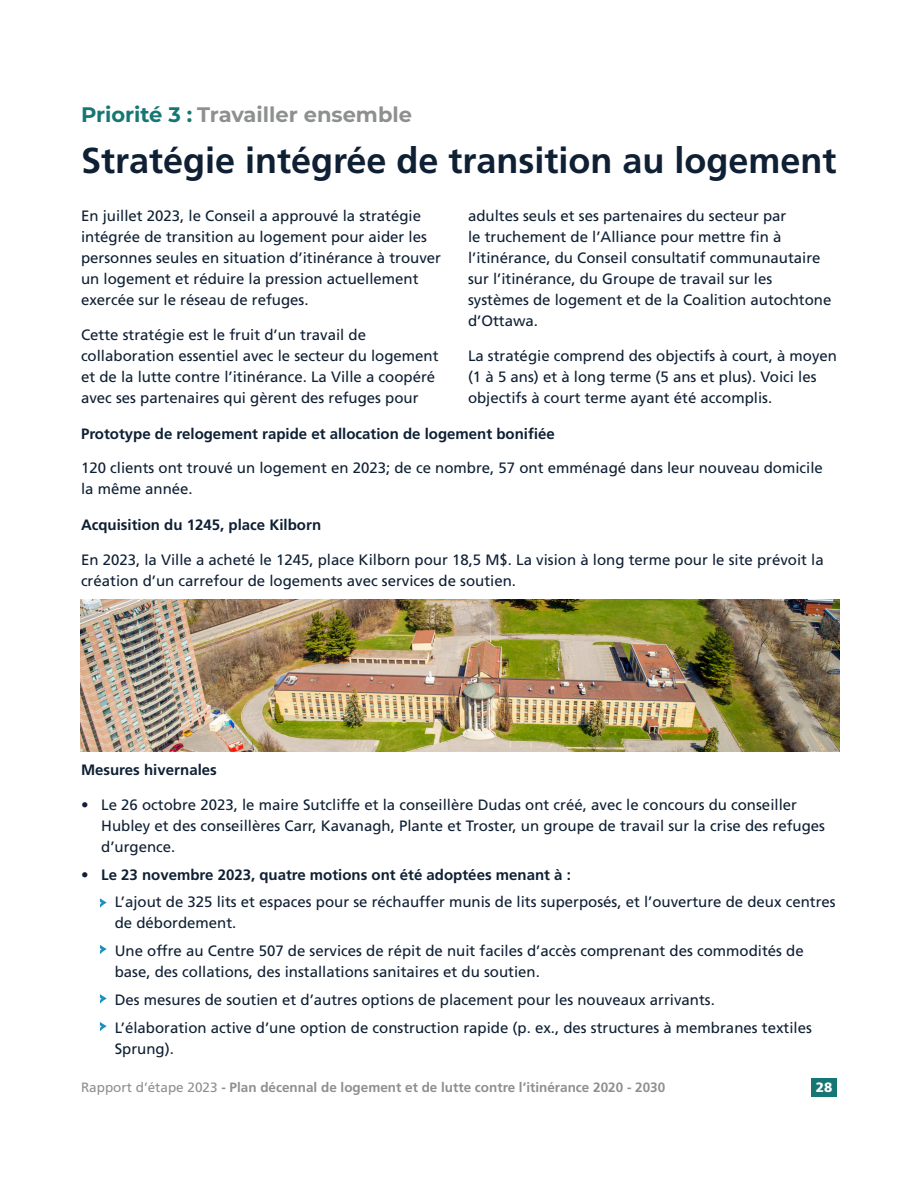
<style>
.page{position:relative;width:918px;height:1188px;background:#fff}
.page>*{position:absolute;margin:0;border:0;box-sizing:border-box;transform-origin:0 0}
.t1{font:700 36px "Frutiger LT Std";color:#0f2034}
.t2{font:700 21px "Montserrat";color:#8e8f8f}
.BODY{font:15px/21px "Frutiger LT Std";color:#0f2034}
.Bullet{font:15px/21px "Frutiger LT Std";color:#0f2034}
.t3{font:700 15px "Frutiger LT Std";color:#0f2034}
.t4{font:700 13.5px "Frutiger LT Std";color:#8e8f8f}
.t5{font:900 13.5px "Frutiger LT Std";color:#fff}
.s1{color:#167673}
.s2{font-weight:400}
</style>
<div class="page">
<div style="left:812px;top:1078px;width:25px;height:18px;background:#167673"></div>
<svg style="left:100px;top:899px;width:6px;height:8px"></svg>
<svg style="left:100px;top:945px;width:6px;height:9px"></svg>
<svg style="left:100px;top:994px;width:6px;height:9px"></svg>
<svg style="left:100px;top:1022px;width:6px;height:9px"></svg>
<img style="left:81px;top:599px;width:758px;height:152px">
<p class="t2" style="left:81px;top:100px;width:333px"><span class="s1">Priorité 3 :</span> Travailler ensemble</p>
<h1 class="t1" style="left:81px;top:140px;width:757px">Stratégie intégrée de transition au logement</h1>
<p class="BODY" style="left:81px;top:206px;width:362px">En juillet 2023, le Conseil a approuvé la stratégie intégrée de transition au logement pour aider les personnes seules en situation d’itinérance à trouver un logement et réduire la pression actuellement exercée sur le réseau de refuges.</p>
<p class="BODY" style="left:81px;top:324px;width:359px">Cette stratégie est le fruit d’un travail de collaboration essentiel avec le secteur du logement et de la lutte contre l’itinérance. La Ville a coopéré avec ses partenaires qui gèrent des refuges pour</p>
<p class="BODY" style="left:468px;top:206px;width:365px">adultes seuls et ses partenaires du secteur par<br>le truchement de l’Alliance pour mettre fin à l’itinérance, du Conseil consultatif communautaire sur l’itinérance, du Groupe de travail sur les systèmes de logement et de la Coalition autochtone d’Ottawa.</p>
<p class="BODY" style="left:468px;top:345px;width:371px">La stratégie comprend des objectifs à court, à moyen (1 à 5 ans) et à long terme (5 ans et plus). Voici les objectifs à court terme ayant été accomplis.</p>
<h3 class="t3" style="left:81px;top:425px;width:475px">Prototype de relogement rapide et allocation de logement bonifiée</h3>
<p class="BODY" style="left:81px;top:458px;width:743px">120 clients ont trouvé un logement en 2023; de ce nombre, 57 ont emménagé dans leur nouveau domicile la même année.</p>
<h3 class="t3" style="left:81px;top:516px;width:242px">Acquisition du 1245, place Kilborn</h3>
<p class="BODY" style="left:81px;top:549px;width:744px">En 2023, la Ville a acheté le 1245, place Kilborn pour 18,5 M$. La vision à long terme pour le site prévoit la création d’un carrefour de logements avec services de soutien.</p>
<h3 class="t3" style="left:81px;top:761px;width:137px">Mesures hivernales</h3>
<p class="BODY" style="left:101px;top:794px;width:725px;text-indent:-20px">• Le 26 octobre 2023, le maire Sutcliffe et la conseillère Dudas ont créé, avec le concours du conseiller<br>Hubley et des conseillères Carr, Kavanagh, Plante et Troster, un groupe de travail sur la crise des refuges d’urgence.</p>
<p class="t3" style="left:81px;top:866px;width:491px">• Le 23 novembre 2023, quatre motions ont été adoptées menant à :</p>
<p class="Bullet" style="left:115px;top:892px;width:723px">L’ajout de 325 lits et espaces pour se réchauffer munis de lits superposés, et l’ouverture de deux centres de débordement.</p>
<p class="Bullet" style="left:115px;top:941px;width:691px">Une offre au Centre 507 de services de répit de nuit faciles d’accès comprenant des commodités de base, des collations, des installations sanitaires et du soutien.</p>
<p class="Bullet" style="left:115px;top:989px;width:602px">Des mesures de soutien et d’autres options de placement pour les nouveaux arrivants.</p>
<p class="Bullet" style="left:115px;top:1017px;width:699px">L’élaboration active d’une option de construction rapide (p. ex., des structures à membranes textiles<br>Sprung).</p>
<p class="t4" style="left:81px;top:1079px;width:586px"><span class="s2">Rapport d’étape 2023</span> - Plan décennal de logement et de lutte contre l’itinérance 2020 - 2030</p>
<p class="t5" style="left:816px;top:1079px;width:18px">28</p>
</div>
